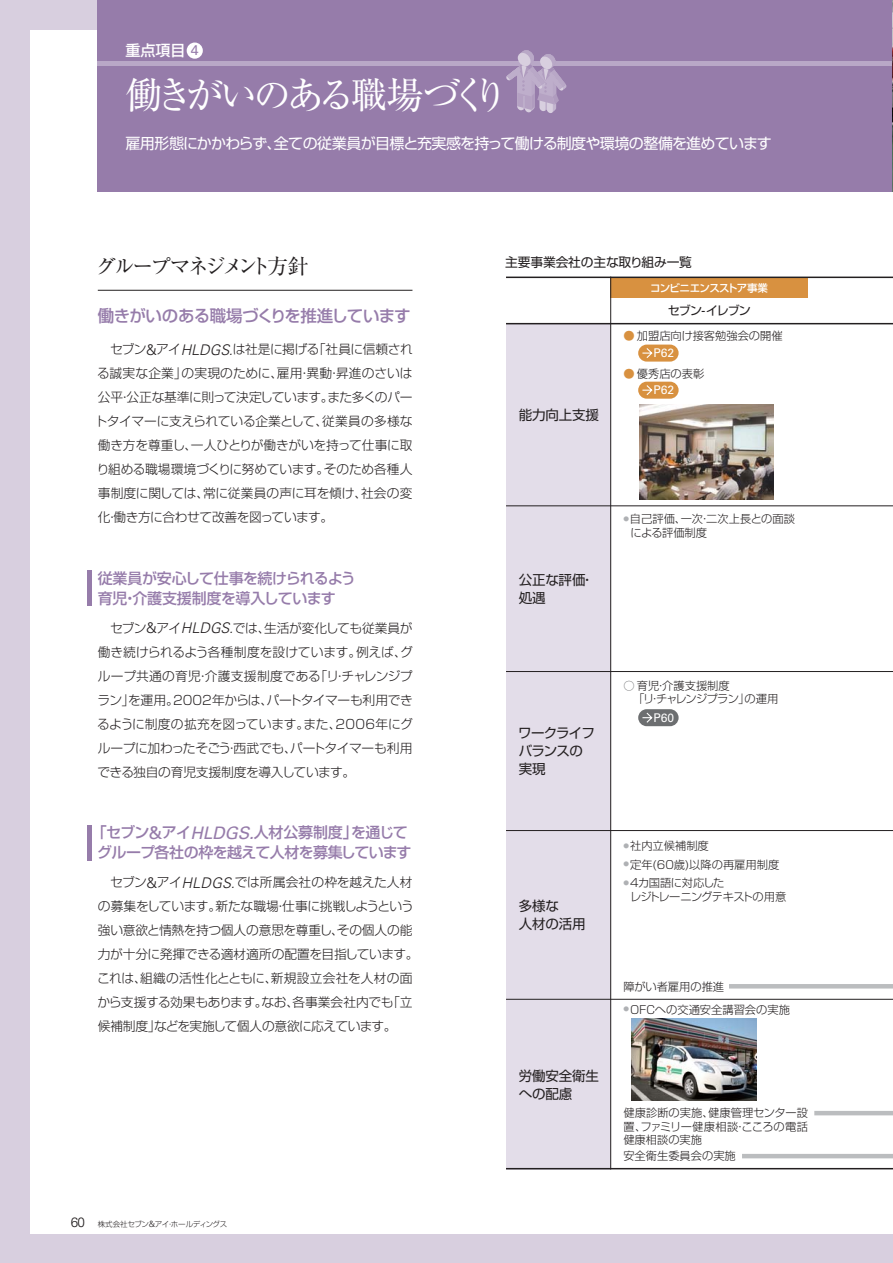
<style>
.page{position:relative;width:893px;height:1263px;background:#d8cfdf}
.page>*{position:absolute;margin:0;border:0;box-sizing:border-box;transform-origin:0 0}
.t1{font:37.5px "Ryumin Pro Regular 90 pv RKSJ H";letter-spacing:-.14em;color:#fff}
.t2{font:21px "Ryumin Pro Regular 90 pv RKSJ H";letter-spacing:-.14em;color:#231f20}
.t3{font:16.5px "Shin Go Pro Medium 90 pv RKSJ H";letter-spacing:-.045em;color:#967caa}
.t4{font:15px/19.5px "Shin Go Pro Medium 90 pv RKSJ H";letter-spacing:-.04em;color:#967caa;text-align:center}
.t5{font:15px "Shin Go Pro Regular 90 pv RKSJ H";letter-spacing:-.05em;color:#fff}
.t6{font:15px/19.5px "Shin Go Pro Medium 90 pv RKSJ H";letter-spacing:-.02em;color:#967caa}
.t7{font:15px "Shin Go Pro Medium 90 pv RKSJ H";color:#fff}
.t8{font:13.5px/18px "Shin Go Pro Regular 90 pv RKSJ H";letter-spacing:-.01em;color:#231f20}
.t9{font:13.5px/18px "Shin Go Pro Regular 90 pv RKSJ H";letter-spacing:-.06em;color:#231f20}
.t10{font:12.75px/24px "Shin Go Pro Light 90 pv RKSJ H";letter-spacing:-.02em;color:#231f20;text-align:justify}
.t11{font:12.75px "Shin Go Pro Regular 90 pv RKSJ H";letter-spacing:-.01em;color:#231f20}
.t12{font:12px "Univers LT Std";color:#fff}
.t13{font:12px "Shin Go Pro Regular 90 pv RKSJ H";letter-spacing:-.07em;color:#231f20}
.t14{font:11.25px/13.5px "Shin Go Pro Light 90 pv RKSJ H";color:#231f20}
.t15{font:11.25px/13.5px "Shin Go Pro Light 90 pv RKSJ H";letter-spacing:-.045em;color:#231f20}
.t16{font:10.5px "Shin Go Pro Medium 90 pv RKSJ H";letter-spacing:-.065em;color:#fff}
.t17{font:7.5px "Shin Go Pro Light 90 pv RKSJ H";letter-spacing:-.04em;color:#231f20}
.s1{font-family:"Univers LT Std";font-size:13.95px;color:#967caa}
.s2{font-family:"Univers LT Std";font-weight:300;font-size:14.7px}
.s3{font-family:"Univers LT Std";font-weight:300;font-style:italic;font-size:14.7px}
.s4{font-family:"Univers LT Std";font-size:17.25px}
.s5{font-family:"Univers LT Std";font-style:italic;font-size:17.25px}
.s6{font-family:"Univers LT Std";font-weight:300;font-size:13.5px}
.s7{font-family:"Univers LT Std";font-weight:300;font-size:8.7px}
.s8{color:#d89140}
.s9{color:#6c6e70}
</style>
<div class="page">
<div style="left:30px;top:30px;width:863px;height:1203px;background:#fff"></div>
<div style="left:98px;top:0;width:795px;height:191px;background:#967caa"></div>
<hr style="left:98px;top:62px;width:795px;height:4px;background:#b9a8c7">
<img style="left:892px;top:0;width:1px;height:191px">
<div style="left:506px;top:323px;width:105px;height:846px;background:#e3dde9"></div>
<hr style="left:506px;top:1168px;width:387px;height:1px;background:#231f20">
<div style="left:611px;top:278px;width:197px;height:20px;background:#d89140"></div>
<hr style="left:610px;top:277px;width:1px;height:892px;background:#231f20">
<hr style="left:506px;top:277px;width:387px;height:1px;background:#231f20">
<hr style="left:506px;top:506px;width:387px;height:1px;background:#231f20">
<hr style="left:506px;top:671px;width:387px;height:1px;background:#231f20">
<hr style="left:506px;top:830px;width:387px;height:1px;background:#231f20">
<hr style="left:506px;top:999px;width:387px;height:1px;background:#231f20">
<hr style="left:506px;top:323px;width:387px;height:1px;background:#231f20">
<div style="left:638px;top:345px;width:41px;height:17px;background:#d89140;border-radius:9px"></div>
<svg style="left:642px;top:348px;width:11px;height:10px"></svg>
<div style="left:638px;top:382px;width:41px;height:17px;background:#d89140;border-radius:9px"></div>
<svg style="left:642px;top:385px;width:11px;height:10px"></svg>
<hr style="left:814px;top:1111px;width:79px;height:4px;background:#bbbdbf">
<div style="left:638px;top:709px;width:41px;height:17px;background:#6c6e70;border-radius:9px"></div>
<svg style="left:641px;top:711px;width:12px;height:12px"></svg>
<hr style="left:742px;top:1154px;width:151px;height:4px;background:#bbbdbf">
<hr style="left:729px;top:984px;width:164px;height:4px;background:#bbbdbf">
<hr style="left:98px;top:290px;width:314px;height:1px;background:#231f20">
<hr style="left:87px;top:570px;width:4px;height:35px;background:#967caa">
<hr style="left:87px;top:825px;width:4px;height:35px;background:#967caa">
<img style="left:639px;top:404px;width:134px;height:96px">
<img style="left:631px;top:1018px;width:125px;height:82px">
<div style="left:187px;top:43px;width:16px;height:16px;background:#fff;border-radius:50%"></div>
<svg style="left:506px;top:50px;width:61px;height:63px"></svg>
<p class="t7" style="left:125px;top:44px;width:75px">重点項目 <span class="s1">4</span></p>
<h1 class="t1" style="left:125px;top:80px;width:385px">働きがいのある職場づくり</h1>
<p class="t5" style="left:125px;top:138px;width:648px">雇用形態にかかわらず、全ての従業員が目標と充実感を持って働ける制度や環境の整備を進めています</p>
<h2 class="t2" style="left:96px;top:258px;width:215px">グループマネジメント方針</h2>
<p class="t3" style="left:98px;top:309px;width:314px">働きがいのある職場づくりを推進しています</p>
<p class="t10" style="left:95px;top:339px;width:319px;text-indent:15px">セブン<span class="s2">&amp;</span>アイ<span class="s3">HLDGS.</span>は社是に掲げる「社員に信頼される誠実な企業」の実現のために、雇用・異動・昇進のさいは公平・公正な基準に則って決定しています。また多くのパートタイマーに支えられている企業として、従業員の多様な働き方を尊重し、一人ひとりが働きがいを持って仕事に取り組める職場環境づくりに努めています。そのため各種人事制度に関しては、常に従業員の声に耳を傾け、社会の変化・働き方に合わせて改善を図っています。</p>
<p class="t6" style="left:98px;top:571px;width:260px">従業員が安心して仕事を続けられるよう育児・介護支援制度を導入しています</p>
<p class="t10" style="left:97px;top:617px;width:317px;text-indent:13px">セブン<span class="s2">&amp;</span>アイ<span class="s3">HLDGS.</span>では、生活が変化しても従業員が働き続けられるよう各種制度を設けています。例えば、グループ共通の育児・介護支援制度である「リ・チャレンジプラン」を運用。2002年からは、パートタイマーも利用できるように制度の拡充を図っています。また、2006年にグループに加わったそごう・西武でも、パートタイマーも利用できる独自の育児支援制度を導入しています。</p>
<p class="t4" style="left:92px;top:825px;width:321px">「セブン<span class="s4">&amp;</span>アイ<span class="s5">HLDGS.</span>人材公募制度」を通じてグループ各社の枠を越えて人材を募集しています</p>
<p class="t10" style="left:97px;top:872px;width:323px;text-align:left;text-indent:13px">セブン<span class="s2">&amp;</span>アイ<span class="s3">HLDGS.</span>では所属会社の枠を越えた人材の募集をしています。新たな職場・仕事に挑戦しようという強い意欲と情熱を持つ個人の意思を尊重し、その個人の能力が十分に発揮できる適材適所の配置を目指しています。これは、組織の活性化とともに、新規設立会社を人材の面から支援する効果もあります。なお、各事業会社内でも「立候補制度」などを実施して個人の意欲に応えています。</p>
<p class="t17" style="left:71px;top:1221px;width:158px"><span class="s6">60</span> 株式会社セブン<span class="s7">&amp;</span>アイ・ホールディングス</p>
<p class="t11" style="left:505px;top:257px;width:188px">主要事業会社の主な取り組み一覧</p>
<p class="t16" style="left:650px;top:284px;width:119px">コンビニエンスストア事業</p>
<p class="t13" style="left:668px;top:306px;width:85px">セブン-イレブン</p>
<p class="t8" style="left:519px;top:407px;width:82px">能力向上支援</p>
<p class="t14" style="left:623px;top:331px;width:161px"><span class="s8">●</span> 加盟店向け接客勉強会の開催</p>
<p class="t14" style="left:623px;top:368px;width:82px"><span class="s8">●</span> 優秀店の表彰</p>
<p class="t12" style="left:653px;top:346px;width:22px">P62</p>
<p class="t12" style="left:653px;top:383px;width:22px">P62</p>
<p class="t8" style="left:519px;top:573px;width:77px">公正な評価・処遇</p>
<p class="t14" style="left:631px;top:513px;width:166px;text-indent:-7px"><sup>●</sup> 自己評価、一次・二次上長との面談による評価制度</p>
<p class="t9" style="left:518px;top:726px;width:78px">ワークライフバランスの実現</p>
<p class="t14" style="left:633px;top:680px;width:147px;text-indent:-10px"><span class="s9">○</span> 育児・介護支援制度<br>「リ・チャレンジプラン」の運用</p>
<p class="t12" style="left:653px;top:710px;width:22px">P60</p>
<p class="t8" style="left:519px;top:899px;width:68px">多様な<br>人材の活用</p>
<p class="t8" style="left:519px;top:1069px;width:82px">労働安全衛生への配慮</p>
<p class="t14" style="left:623px;top:840px;width:87px"><sup>●</sup> 社内立候補制度</p>
<p class="t14" style="left:623px;top:859px;width:157px"><sup>●</sup> 定年(60歳)以降の再雇用制度</p>
<p class="t15" style="left:630px;top:878px;width:158px;text-indent:-7px"><sup>●</sup> 4カ国語に対応した<br>レジトレーニングテキストの用意</p>
<p class="t14" style="left:623px;top:981px;width:102px">障がい者雇用の推進</p>
<p class="t14" style="left:623px;top:1004px;width:168px"><sup>●</sup>ＯＦＣへの交通安全講習会の実施</p>
<p class="t14" style="left:623px;top:1108px;width:186px;text-align:justify">健康診断の実施、健康管理センター設置、ファミリー健康相談・こころの電話健康相談の実施</p>
<p class="t14" style="left:623px;top:1151px;width:114px">安全衛生委員会の実施</p>
</div>
